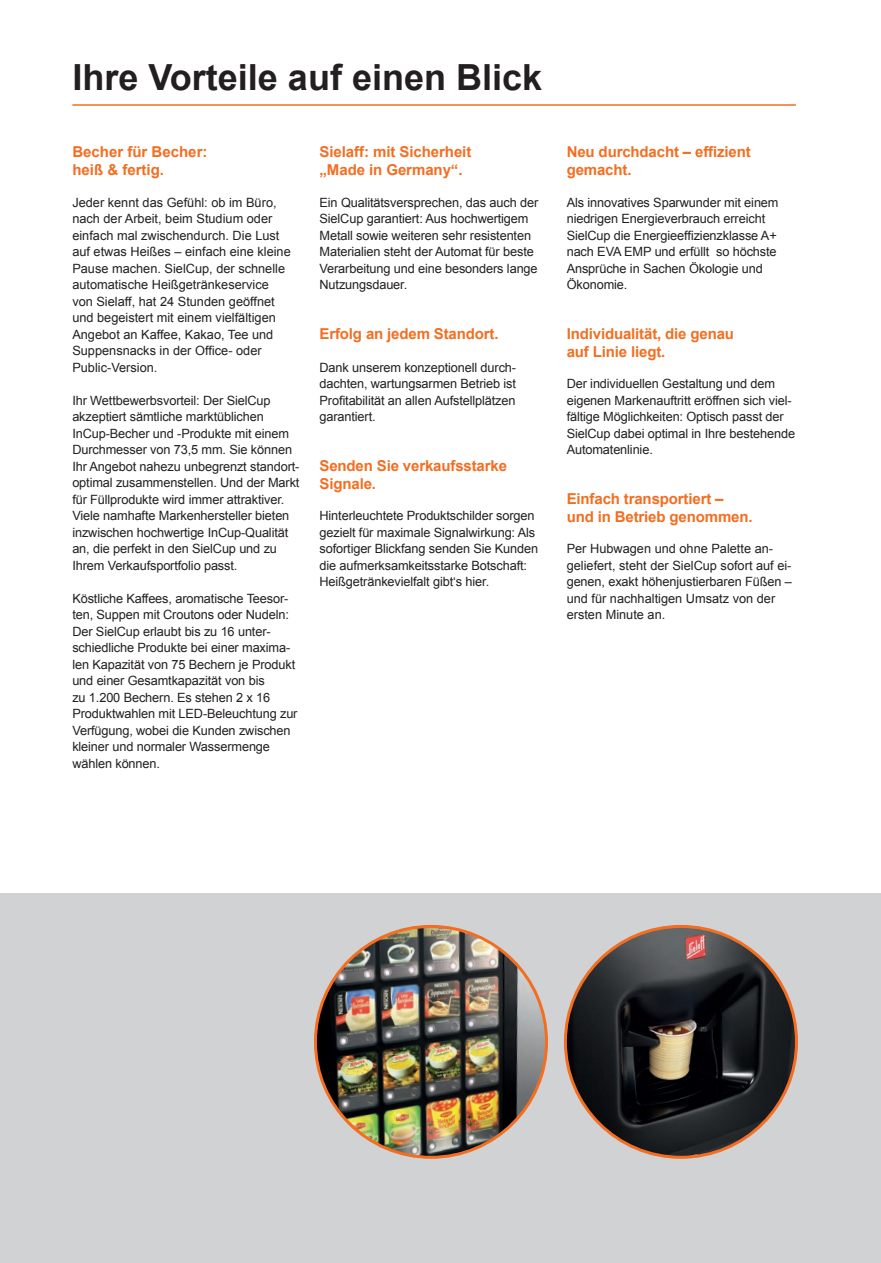
<style>
.page{position:relative;width:881px;height:1263px;background:#fff}
.page>*{position:absolute;margin:0;border:0;box-sizing:border-box;transform-origin:0 0}
.t1{font:700 36px "Arial";color:#231f20}
.t2{font:700 15px/18px "Arial";letter-spacing:-.01em;color:#f36e21}
.t3{font:12.75px/16.5px "Arial";letter-spacing:-.01em;color:#231f20}
</style>
<div class="page">
<div style="left:0;top:893px;width:880px;height:370px;background:#d1d2d4"></div>
<hr style="left:72px;top:104px;width:723px;height:2px;background:#f36e21">
<img style="left:315px;top:926px;width:231px;height:231px;border-radius:115px">
<img style="left:565px;top:926px;width:231px;height:231px;border-radius:115px">
<h1 class="t1" style="left:72px;top:53px;width:471px">Ihre Vorteile auf einen Blick</h1>
<p class="t2" style="left:72px;top:144px;width:137px">Becher für Becher: heiß &amp; fertig.</p>
<p class="t3" style="left:72px;top:194px;width:220px">Jeder kennt das Gefühl: ob im Büro, nach der Arbeit, beim Studium oder einfach mal zwischendurch. Die Lust auf etwas Heißes – einfach eine kleine Pause machen. SielCup, der schnelle automatische Heißgetränkeservice von Sielaff, hat 24 Stunden geöffnet und begeistert mit einem vielfältigen Angebot an Kaffee, Kakao, Tee und Suppensnacks in der Office- oder Public-Version.</p>
<p class="t3" style="left:72px;top:392px;width:228px">Ihr Wettbewerbsvorteil: Der SielCup akzeptiert sämtliche marktüblichen InCup-Becher und -Produkte mit einem Durchmesser von 73,5 mm. Sie können Ihr Angebot nahezu unbegrenzt standort&shy;optimal zusammenstellen. Und der Markt für Füllprodukte wird immer attraktiver.<br>Viele namhafte Markenhersteller bieten inzwischen hochwertige InCup-Qualität an, die perfekt in den SielCup und zu Ihrem Verkaufsportfolio passt.</p>
<p class="t3" style="left:72px;top:590px;width:226px">Köstliche Kaffees, aromatische Teesor&shy;ten, Suppen mit Croutons oder Nudeln:<br>Der SielCup erlaubt bis zu 16 unter&shy;schiedliche Produkte bei einer maxima&shy;len Kapazität von 75 Bechern je Produkt und einer Gesamtkapazität von bis<br>zu 1.200 Bechern. Es stehen 2 x 16<br>Produktwahlen mit LED-Beleuchtung zur Verfügung, wobei die Kunden zwischen kleiner und normaler Wassermenge wählen können.</p>
<p class="t2" style="left:319px;top:144px;width:153px">Sielaff: mit Sicherheit „Made in Germany“.</p>
<p class="t3" style="left:319px;top:194px;width:220px">Ein Qualitätsversprechen, das auch der SielCup garantiert: Aus hochwertigem Metall sowie weiteren sehr resistenten Materialien steht der Automat für beste Verarbeitung und eine besonders lange Nutzungsdauer.</p>
<p class="t2" style="left:319px;top:325px;width:180px">Erfolg an jedem Standort.</p>
<p class="t3" style="left:319px;top:359px;width:198px;text-align:justify">Dank unserem konzeptionell durch&shy;dachten, wartungsarmen Betrieb ist Profitabilität an allen Aufstellplätzen garantiert.</p>
<p class="t2" style="left:319px;top:457px;width:189px">Senden Sie verkaufsstarke<br>Signale.</p>
<p class="t3" style="left:319px;top:508px;width:220px">Hinterleuchtete Produktschilder sorgen gezielt für maximale Signalwirkung: Als sofortiger Blickfang senden Sie Kunden die aufmerksamkeitsstarke Botschaft:<br>Heißgetränkevielfalt gibt‘s hier.</p>
<p class="t2" style="left:566px;top:144px;width:185px">Neu durchdacht – effizient gemacht.</p>
<p class="t3" style="left:566px;top:194px;width:213px">Als innovatives Sparwunder mit einem niedrigen Energieverbrauch erreicht<br>SielCup die Energieeffizienzklasse A+ nach EVA EMP und erfüllt so höchste<br>Ansprüche in Sachen Ökologie und<br>Ökonomie.</p>
<p class="t2" style="left:566px;top:325px;width:169px">Individualität, die genau auf Linie liegt.</p>
<p class="t3" style="left:566px;top:376px;width:230px">Der individuellen Gestaltung und dem eigenen Markenauftritt eröffnen sich viel&shy;fältige Möglichkeiten: Optisch passt der SielCup dabei optimal in Ihre bestehende Automatenlinie.</p>
<p class="t2" style="left:566px;top:490px;width:187px">Einfach transportiert – und in Betrieb genommen.</p>
<p class="t3" style="left:566px;top:541px;width:226px">Per Hubwagen und ohne Palette an&shy;geliefert, steht der SielCup sofort auf ei&shy;genen, exakt höhenjustierbaren Füßen – und für nachhaltigen Umsatz von der ersten Minute an.</p>
</div>
